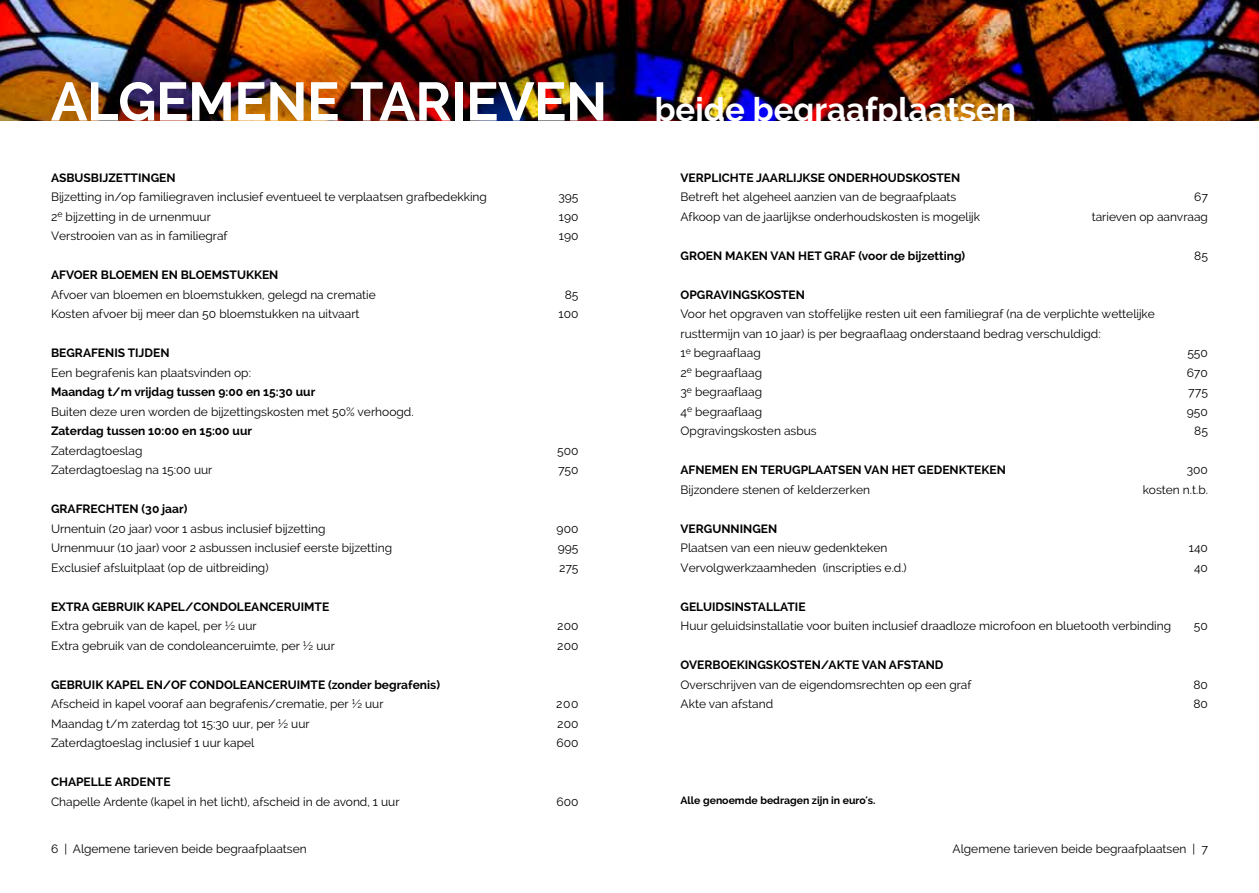
<style>
.page{position:relative;width:1259px;height:893px;background:#fff}
.page>*{position:absolute;margin:0;border:0;box-sizing:border-box;transform-origin:0 0}
.t1{font:700 33px "Raleway";color:#fff}
.t2{font:12px/19.5px "Raleway";color:#000}
.t3{font:700 12px "Raleway";color:#000}
.t4{font:700 10.5px "Raleway";color:#000}
.s1{font-size:54px}
.s2{font-weight:400;font-size:12px;color:#fff}
</style>
<div class="page">
<img style="left:0;top:0;width:1259px;height:121px">
<h1 class="t1" style="left:51px;top:90px;width:966px"><span class="s1">ALGEMENE TARIEVEN</span> beide begraafplaatsen</h1>
<p class="t3" style="left:51px;top:171px;width:126px">ASBUSBIJZETTINGEN</p>
<p class="t2" style="left:51px;top:187px;width:437px">Bijzetting in/op familiegraven inclusief eventueel te verplaatsen grafbedekking</p>
<p class="t2" style="left:558px;top:187px;width:22px">395</p>
<p class="t2" style="left:51px;top:207px;width:161px">2<sup>e</sup> bijzetting in de urnenmuur</p>
<p class="t2" style="left:559px;top:207px;width:21px">190</p>
<p class="t2" style="left:51px;top:226px;width:178px">Verstrooien van as in familiegraf</p>
<p class="t2" style="left:559px;top:226px;width:21px">190</p>
<p class="t3" style="left:51px;top:268px;width:229px">AFVOER BLOEMEN EN BLOEMSTUKKEN</p>
<p class="t2" style="left:51px;top:285px;width:326px">Afvoer van bloemen en bloemstukken, gelegd na crematie</p>
<p class="t2" style="left:565px;top:285px;width:15px">85</p>
<p class="t2" style="left:51px;top:304px;width:310px">Kosten afvoer bij meer dan 50 bloemstukken na uitvaart</p>
<p class="t2" style="left:558px;top:304px;width:21px">100</p>
<p class="t3" style="left:51px;top:346px;width:120px">BEGRAFENIS TIJDEN</p>
<p class="t2" style="left:51px;top:363px;width:201px">Een begrafenis kan plaatsvinden op:</p>
<p class="t3" style="left:51px;top:385px;width:266px">Maandag t/m vrijdag tussen 9:00 en 15:30 uur</p>
<p class="t2" style="left:51px;top:402px;width:364px">Buiten deze uren worden de bijzettingskosten met 50% verhoogd.</p>
<p class="t3" style="left:51px;top:424px;width:203px">Zaterdag tussen 10:00 en 15:00 uur</p>
<p class="t2" style="left:51px;top:441px;width:93px">Zaterdagtoeslag</p>
<p class="t2" style="left:557px;top:441px;width:23px">500</p>
<p class="t2" style="left:51px;top:460px;width:163px">Zaterdagtoeslag na 15:00 uur</p>
<p class="t2" style="left:558px;top:460px;width:22px">750</p>
<p class="t3" style="left:51px;top:502px;width:138px">GRAFRECHTEN (30 jaar)</p>
<p class="t2" style="left:51px;top:519px;width:276px">Urnentuin (20 jaar) voor 1 asbus inclusief bijzetting</p>
<p class="t2" style="left:556px;top:519px;width:23px">900</p>
<p class="t2" style="left:51px;top:538px;width:342px">Urnenmuur (10 jaar) voor 2 asbussen inclusief eerste bijzetting</p>
<p class="t2" style="left:558px;top:538px;width:22px">995</p>
<p class="t2" style="left:51px;top:558px;width:219px">Exclusief afsluitplaat (op de uitbreiding)</p>
<p class="t2" style="left:559px;top:558px;width:21px">275</p>
<p class="t3" style="left:51px;top:600px;width:280px">EXTRA GEBRUIK KAPEL/CONDOLEANCERUIMTE</p>
<p class="t2" style="left:51px;top:616px;width:207px">Extra gebruik van de kapel, per ½ uur</p>
<p class="t2" style="left:557px;top:616px;width:23px">200</p>
<p class="t2" style="left:51px;top:636px;width:285px">Extra gebruik van de condoleanceruimte, per ½ uur</p>
<p class="t2" style="left:557px;top:636px;width:23px">200</p>
<p class="t3" style="left:51px;top:678px;width:390px">GEBRUIK KAPEL EN/OF CONDOLEANCERUIMTE (zonder begrafenis)</p>
<p class="t2" style="left:51px;top:694px;width:334px">Afscheid in kapel vooraf aan begrafenis/crematie, per ½ uur</p>
<p class="t2" style="left:556px;top:694px;width:24px">200</p>
<p class="t2" style="left:51px;top:714px;width:260px">Maandag t/m zaterdag tot 15:30 uur, per ½ uur</p>
<p class="t2" style="left:557px;top:714px;width:23px">200</p>
<p class="t2" style="left:51px;top:733px;width:205px">Zaterdagtoeslag inclusief 1 uur kapel</p>
<p class="t2" style="left:556px;top:733px;width:24px">600</p>
<p class="t3" style="left:51px;top:775px;width:121px">CHAPELLE ARDENTE</p>
<p class="t2" style="left:51px;top:792px;width:350px">Chapelle Ardente (kapel in het licht), afscheid in de avond, 1 uur</p>
<p class="t2" style="left:556px;top:792px;width:24px">600</p>
<p class="t3" style="left:680px;top:171px;width:281px">VERPLICHTE JAARLIJKSE ONDERHOUDSKOSTEN</p>
<p class="t2" style="left:680px;top:187px;width:277px">Betreft het algeheel aanzien van de begraafplaats</p>
<p class="t2" style="left:1194px;top:187px;width:15px">67</p>
<p class="t2" style="left:680px;top:207px;width:301px">Afkoop van de jaarlijkse onderhoudskosten is mogelijk</p>
<p class="t2" style="left:1091px;top:207px;width:118px">tarieven op aanvraag</p>
<p class="t3" style="left:680px;top:249px;width:286px">GROEN MAKEN VAN HET GRAF (voor de bijzetting)</p>
<p class="t2" style="left:1194px;top:246px;width:15px">85</p>
<p class="t3" style="left:680px;top:288px;width:126px">OPGRAVINGSKOSTEN</p>
<p class="t2" style="left:680px;top:304px;width:476px">Voor het opgraven van stoffelijke resten uit een familiegraf (na de verplichte wettelijke rusttermijn van 10 jaar) is per begraaflaag onderstaand bedrag verschuldigd:<br>1<sup>e</sup> begraaflaag</p>
<p class="t2" style="left:1187px;top:343px;width:22px">550</p>
<p class="t2" style="left:680px;top:363px;width:83px">2<sup>e</sup> begraaflaag</p>
<p class="t2" style="left:1186px;top:363px;width:23px">670</p>
<p class="t2" style="left:680px;top:382px;width:83px">3<sup>e</sup> begraaflaag</p>
<p class="t2" style="left:1188px;top:382px;width:21px">775</p>
<p class="t2" style="left:680px;top:402px;width:83px">4<sup>e</sup> begraaflaag</p>
<p class="t2" style="left:1187px;top:402px;width:23px">950</p>
<p class="t2" style="left:680px;top:421px;width:138px">Opgravingskosten asbus</p>
<p class="t2" style="left:1194px;top:421px;width:15px">85</p>
<p class="t3" style="left:680px;top:463px;width:327px">AFNEMEN EN TERUGPLAATSEN VAN HET GEDENKTEKEN</p>
<p class="t2" style="left:1186px;top:460px;width:23px">300</p>
<p class="t2" style="left:680px;top:480px;width:191px">Bijzondere stenen of kelderzerken</p>
<p class="t2" style="left:1143px;top:480px;width:67px">kosten n.t.b.</p>
<p class="t3" style="left:680px;top:522px;width:98px">VERGUNNINGEN</p>
<p class="t2" style="left:680px;top:538px;width:208px">Plaatsen van een nieuw gedenkteken</p>
<p class="t2" style="left:1189px;top:538px;width:21px">140</p>
<p class="t2" style="left:680px;top:558px;width:228px">Vervolgwerkzaamheden (inscripties e.d.)</p>
<p class="t2" style="left:1194px;top:558px;width:15px">40</p>
<p class="t3" style="left:680px;top:600px;width:127px">GELUIDSINSTALLATIE</p>
<p class="t2" style="left:680px;top:616px;width:492px">Huur geluidsinstallatie voor buiten inclusief draadloze microfoon en bluetooth verbinding</p>
<p class="t2" style="left:1194px;top:616px;width:15px">50</p>
<p class="t3" style="left:680px;top:658px;width:264px">OVERBOEKINGSKOSTEN/AKTE VAN AFSTAND</p>
<p class="t2" style="left:680px;top:675px;width:292px">Overschrijven van de eigendomsrechten op een graf</p>
<p class="t2" style="left:1193px;top:675px;width:16px">80</p>
<p class="t2" style="left:680px;top:694px;width:94px">Akte van afstand</p>
<p class="t2" style="left:1193px;top:694px;width:16px">80</p>
<p class="t4" style="left:680px;top:795px;width:199px">Alle genoemde bedragen zijn in euro's.<span class="s2">.</span></p>
<p class="t2" style="left:51px;top:839px;width:257px">6 | Algemene tarieven beide begraafplaatsen</p>
<p class="t2" style="left:952px;top:839px;width:257px">Algemene tarieven beide begraafplaatsen | 7</p>
</div>
